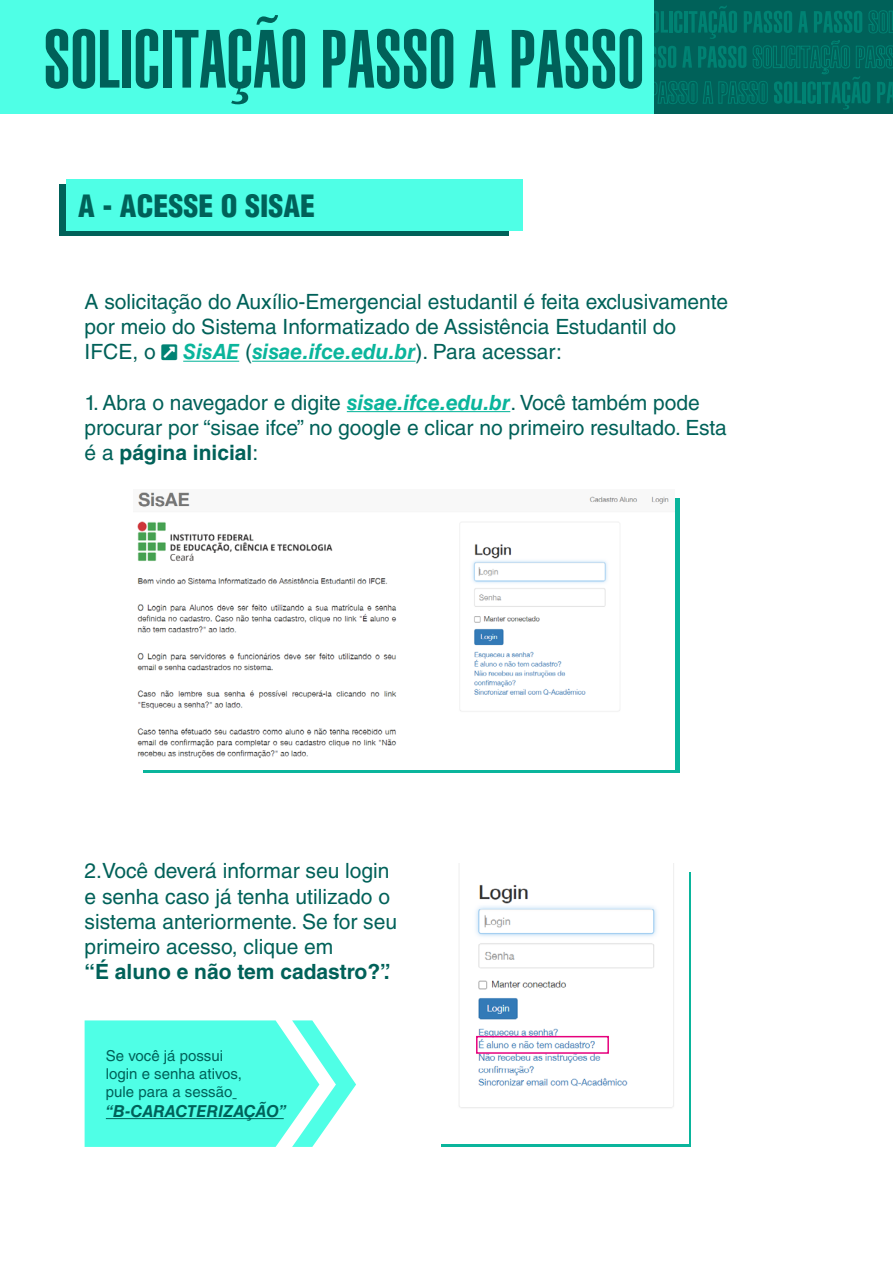
<style>
.page{position:relative;width:893px;height:1263px;background:#fff}
.page>*{position:absolute;margin:0;border:0;box-sizing:border-box;transform-origin:0 0}
.t1{font:900 condensed 30px "Helvetica LT Std";color:#006159}
.t2{font:21px/25.2px "Helvetica LT Std";color:#006159}
.t3{font:italic 700 21px "Helvetica LT Std";color:#0ab59c}
.t4{font:700 21px "Helvetica LT Std";color:#006159}
.t5{font:italic 700 16.5px "Helvetica LT Std";color:#006159}
.t6{font:15px/18px "Helvetica LT Std";color:#006159}
.s1{font-weight:400;font-style:normal;color:#006159}
.s2{font-weight:700;font-style:italic;color:#0ab59c}
.s3{font-weight:700}
</style>
<div class="page">
<svg style="left:60px;top:185px;width:449px;height:51px;background:#0c7a6f"></svg>
<div style="left:67px;top:179px;width:456px;height:51px;background:#4fffe6"></div>
<hr style="left:183px;top:361px;width:56px;height:1px;background:#0ab59c">
<hr style="left:252px;top:361px;width:164px;height:1px;background:#0ab59c">
<hr style="left:347px;top:411px;width:163px;height:1px;background:#0ab59c">
<svg style="left:143px;top:499px;width:537px;height:274px;fill:#0ab59c"></svg>
<img style="left:137px;top:492px;width:538px;height:277px">
<div style="left:0;top:0;width:706px;height:114px;background:#4fffe6"></div>
<div style="left:655px;top:0;width:238px;height:114px;background:#006159"></div>
<svg style="left:46px;top:29px;width:73px;height:60px"></svg>
<div style="left:122px;top:30px;width:9px;height:58px;background:#006159"></div>
<svg style="left:136px;top:29px;width:22px;height:60px"></svg>
<div style="left:163px;top:30px;width:8px;height:58px;background:#006159"></div>
<svg style="left:175px;top:15px;width:130px;height:89px"></svg>
<svg style="left:323px;top:29px;width:130px;height:60px"></svg>
<svg style="left:470px;top:30px;width:26px;height:58px"></svg>
<svg style="left:512px;top:29px;width:130px;height:60px"></svg>
<svg style="left:655px;top:5px;width:238px;height:104px"></svg>
<div style="left:442px;top:872px;width:249px;height:275px;background:linear-gradient(to right,#0ab59c,#0ab59c)"></div>
<img style="left:442px;top:863px;width:247px;height:280px">
<div style="left:476px;top:1036px;width:133px;height:18px;border:2px solid #e6007d"></div>
<svg style="left:85px;top:1020px;width:271px;height:127px;background:#67fee8"></svg>
<h1 class="t1" style="left:78px;top:187px;width:238px">A - ACESSE O SISAE</h1>
<p class="t2" style="left:85px;top:289px;width:645px">A solicitação do Auxílio-Emergencial estudantil é feita exclusivamente por meio do Sistema Informatizado de Assistência Estudantil do<br>IFCE, o</p>
<p class="t3" style="left:183px;top:339px;width:380px">SisAE <span class="s1">(</span>sisae.ifce.edu.br<span class="s1">). Para acessar:</span></p>
<p class="t2" style="left:85px;top:389px;width:644px">1. Abra o navegador e digite <span class="s2">sisae.ifce.edu.br</span>. Você também pode procurar por “sisae ifce” no google e clicar no primeiro resultado. Esta é a <span class="s3">página inicial</span>:</p>
<p class="t2" style="left:85px;top:858px;width:314px">2.Você deverá informar seu login e senha caso já tenha utilizado o sistema anteriormente. Se for seu primeiro acesso, clique em</p>
<p class="t4" style="left:85px;top:959px;width:308px">“É aluno e não tem cadastro?”.</p>
<p class="t6" style="left:106px;top:1047px;width:138px">Se você já possui login e senha ativos, pule para a sessão</p>
<p class="t5" style="left:106px;top:1101px;width:182px">“B-CARACTERIZAÇÃO”</p>
</div>
